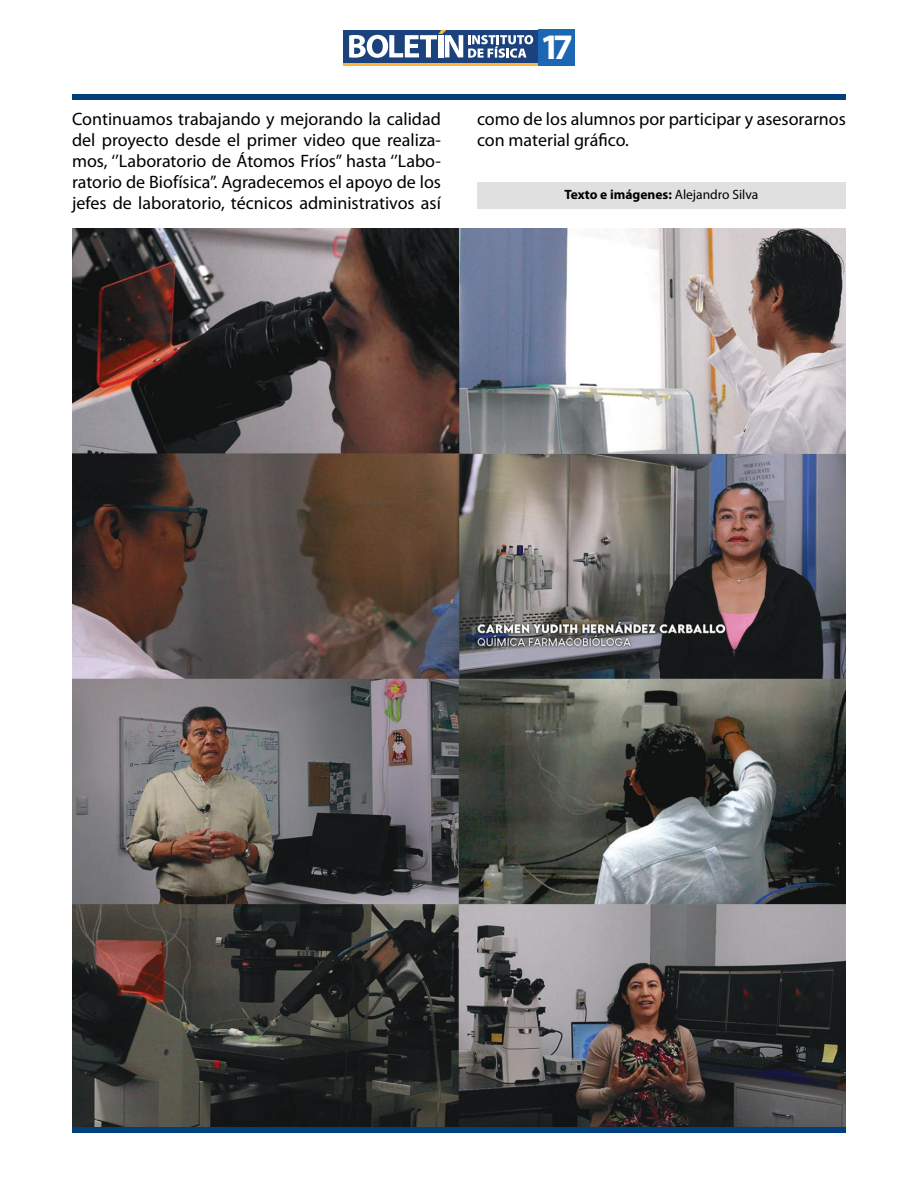
<style>
.page{position:relative;width:918px;height:1188px;background:#fff}
.page>*{position:absolute;margin:0;border:0;box-sizing:border-box;transform-origin:0 0}
.t1{font:700 36px "Myriad Pro";color:#fff}
.t2{font:18px/21px "Myriad Pro";color:#000;text-align:justify}
.t3{font:700 13.5px "Myriad Pro";color:#000}
.s1{font-weight:400}
</style>
<div class="page">
<hr style="left:344px;top:63px;width:194px;height:3px;background:#fdb536">
<div style="left:344px;top:30px;width:194px;height:33px;background:#1c427d"></div>
<svg style="left:349px;top:30px;width:184px;height:28px"></svg>
<div style="left:538px;top:30px;width:36px;height:36px;background:#1b67b3"></div>
<img style="left:72px;top:228px;width:774px;height:899px">
<div style="left:72px;top:94px;width:774px;height:6px;background:#00407a"></div>
<div style="left:72px;top:1127px;width:774px;height:5px;background:#00407a"></div>
<div style="left:477px;top:182px;width:369px;height:27px;background:#e0e0e0"></div>
<h1 class="t1" style="left:540px;top:26px;width:35px">17</h1>
<p class="t2" style="left:72px;top:109px;width:371px">Continuamos trabajando y mejorando la calidad del proyecto desde el primer video que realiza&shy;mos, ‘’Laboratorio de Átomos Fríos’’ hasta ‘’Labo&shy;ratorio de Biofísica’’. Agradecemos el apoyo de los jefes de laboratorio, técnicos administrativos así</p>
<p class="t2" style="left:477px;top:109px;width:370px">como de los alumnos por participar y asesorarnos con material gráfico.</p>
<p class="t3" style="left:564px;top:187px;width:195px">Texto e imágenes: <span class="s1">Alejandro Silva</span></p>
</div>
